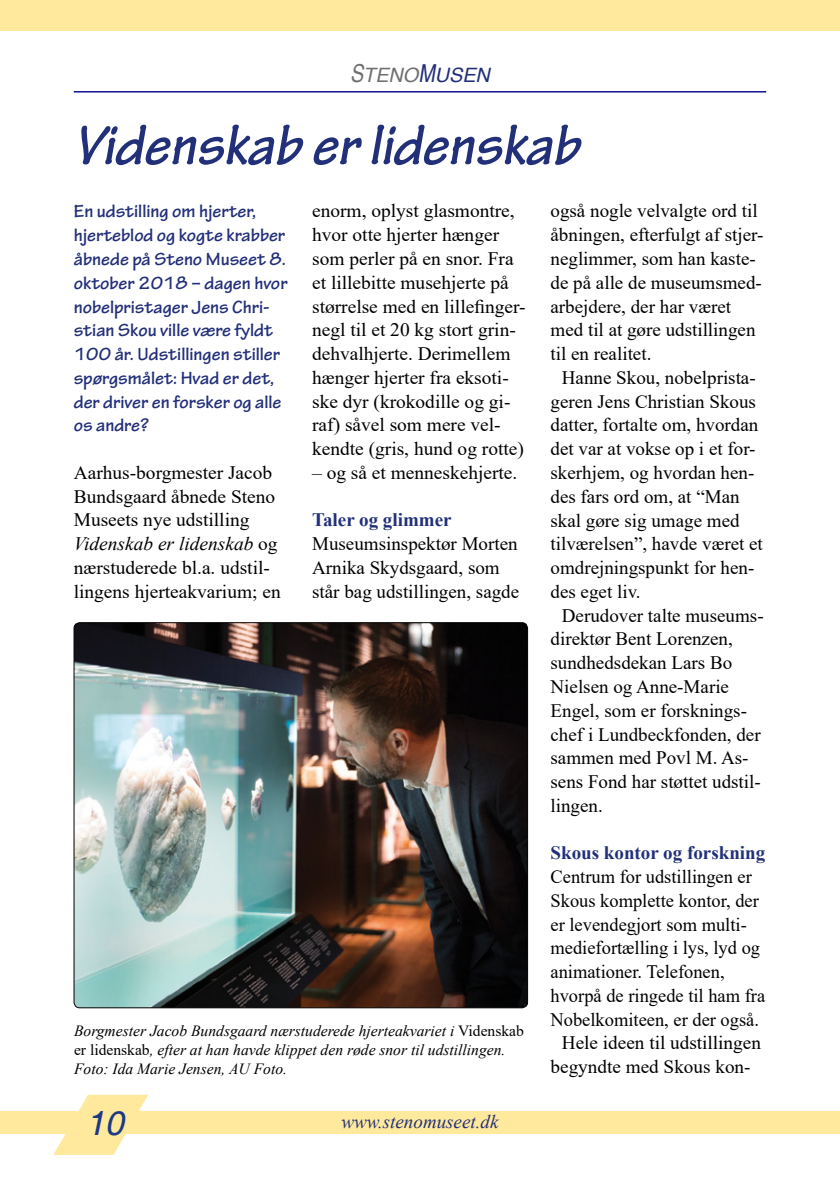
<style>
.page{position:relative;width:840px;height:1191px;background:#fff}
.page>*{position:absolute;margin:0;border:0;box-sizing:border-box;transform-origin:0 0}
.t1{font:italic 700 60px "Tekton Pro";color:#222f79}
.t2{font:italic 34px "Helvetica";color:#1c3886}
.t3{font:italic 19.8px "Helvetica";color:#72706f}
.t4{font:19px/23.8px "Times New Roman";color:#000}
.t5{font:700 19px/23.8px "Tekton Pro";color:#222f79}
.t6{font:700 19px "Times New Roman";color:#222f79}
.t7{font:italic 19px "Times New Roman";color:#222f79}
.t8{font:italic 15.6px/18.6px "Times New Roman";color:#000}
.s1{font-size:24.8px}
.s2{font-size:24.8px;color:#222f79}
.s3{color:#222f79}
.s4{font-style:italic}
.s5{font-style:normal}
</style>
<div class="page">
<hr style="left:74px;top:91px;width:691px;height:1px;background:#00008b">
<div style="left:0;top:1111px;width:839px;height:23px;background:#ffe99c"></div>
<div style="left:0;top:0;width:839px;height:30px;background:#ffe99c"></div>
<svg style="left:54px;top:1094px;width:94px;height:60px"></svg>
<svg style="left:839px;top:1111px;width:1px;height:23px"></svg>
<hr style="left:839px;top:0;width:1px;height:30px;background:#ffe99c">
<img style="left:74px;top:622px;width:453px;height:385px">
<p class="t3" style="left:350px;top:64px;width:141px"><span class="s1">S</span>TENO<span class="s2">M</span><span class="s3">USEN</span></p>
<h1 class="t1" style="left:74px;top:110px;width:506px">Videnskab er lidenskab</h1>
<p class="t5" style="left:74px;top:200px;width:215px">En udstilling om hjerter, hjerteblod og kogte krabber åbnede på Steno Museet 8. oktober 2018 – dagen hvor nobelpristager Jens Chri&shy;stian Skou ville være fyldt<br>100 år. Udstillingen stiller spørgsmålet: Hvad er det, der driver en forsker og alle os andre?</p>
<p class="t4" style="left:312px;top:198px;width:215px">enorm, oplyst glasmontre, hvor otte hjerter hænger som perler på en snor. Fra et lillebitte musehjerte på størrelse med en lillefinger&shy;negl til et 20 kg stort grin&shy;dehvalhjerte. Derimellem hænger hjerter fra eksoti&shy;ske dyr (krokodille og gi&shy;raf) såvel som mere vel&shy;kendte (gris, hund og rotte)</p>
<p class="t4" style="left:312px;top:460px;width:207px">– og så et menneskehjerte.</p>
<p class="t6" style="left:312px;top:506px;width:141px">Taler og glimmer</p>
<p class="t4" style="left:312px;top:531px;width:208px">Museumsinspektør Morten<br>Arnika Skydsgaard, som står bag udstillingen, sagde</p>
<p class="t4" style="left:550px;top:199px;width:208px">også nogle velvalgte ord til</p>
<p class="t4" style="left:550px;top:222px;width:214px">åbningen, efterfulgt af stjer-</p>
<p class="t4" style="left:550px;top:246px;width:207px">neglimmer, som han kaste-</p>
<p class="t4" style="left:550px;top:270px;width:211px">de på alle de museumsmed-</p>
<p class="t4" style="left:550px;top:294px;width:182px">arbejdere, der har været</p>
<p class="t4" style="left:550px;top:317px;width:206px">med til at gøre udstillingen</p>
<p class="t4" style="left:550px;top:341px;width:102px">til en realitet.</p>
<p class="t4" style="left:561px;top:365px;width:195px">Hanne Skou, nobelprista-</p>
<p class="t4" style="left:550px;top:389px;width:207px">geren Jens Christian Skous</p>
<p class="t4" style="left:550px;top:412px;width:209px">datter, fortalte om, hvordan</p>
<p class="t4" style="left:550px;top:436px;width:206px">det var at vokse op i et for-</p>
<p class="t4" style="left:550px;top:460px;width:205px">skerhjem, og hvordan hen-</p>
<p class="t4" style="left:550px;top:484px;width:190px">des fars ord om, at “Man</p>
<p class="t4" style="left:550px;top:508px;width:190px">skal gøre sig umage med</p>
<p class="t4" style="left:550px;top:531px;width:214px">tilværelsen”, havde været et</p>
<p class="t4" style="left:550px;top:555px;width:205px">omdrejningspunkt for hen-</p>
<p class="t4" style="left:550px;top:579px;width:92px">des eget liv.</p>
<p class="t4" style="left:561px;top:603px;width:203px">Derudover talte museums-</p>
<p class="t4" style="left:550px;top:626px;width:184px">direktør Bent Lorenzen,</p>
<p class="t4" style="left:550px;top:650px;width:183px">sundhedsdekan Lars Bo</p>
<p class="t4" style="left:550px;top:674px;width:180px">Nielsen og Anne-Marie</p>
<p class="t4" style="left:550px;top:698px;width:198px">Engel, som er forsknings-</p>
<p class="t4" style="left:550px;top:721px;width:211px">chef i Lundbeckfonden, der</p>
<p class="t4" style="left:550px;top:745px;width:198px">sammen med Povl M. As-</p>
<p class="t4" style="left:550px;top:769px;width:212px">sens Fond har støttet udstil-</p>
<p class="t4" style="left:550px;top:793px;width:54px">lingen.</p>
<p class="t6" style="left:550px;top:839px;width:216px">Skous kontor og forskning</p>
<p class="t4" style="left:550px;top:864px;width:203px">Centrum for udstillingen er</p>
<p class="t4" style="left:550px;top:888px;width:210px">Skous komplette kontor, der</p>
<p class="t4" style="left:550px;top:911px;width:198px">er levendegjort som multi-</p>
<p class="t4" style="left:550px;top:935px;width:211px">mediefortælling i lys, lyd og</p>
<p class="t4" style="left:550px;top:959px;width:175px">animationer. Telefonen,</p>
<p class="t4" style="left:550px;top:983px;width:216px">hvorpå de ringede til ham fra</p>
<p class="t4" style="left:550px;top:1006px;width:210px">Nobelkomiteen, er der også.</p>
<p class="t4" style="left:561px;top:1030px;width:200px">Hele ideen til udstillingen</p>
<p class="t4" style="left:550px;top:1054px;width:201px">begyndte med Skous kon-</p>
<p class="t4" style="left:74px;top:460px;width:208px">Aarhus-borgmester Jacob<br>Bundsgaard åbnede Steno<br>Museets nye udstilling<br><span class="s4">Videnskab er lidenskab</span> og nærstuderede bl.a. udstil&shy;lingens hjerteakvarium; en</p>
<p class="t8" style="left:74px;top:1021px;width:451px">Borgmester Jacob Bundsgaard nærstuderede hjerteakvariet i <span class="s5">Videnskab er lidenskab</span>, efter at han havde klippet den røde snor til udstillingen.<br>Foto: Ida Marie Jensen, AU Foto.</p>
<h2 class="t2" style="left:86px;top:1103px;width:39px">10</h2>
<p class="t7" style="left:341px;top:1108px;width:158px">www.stenomuseet.dk</p>
</div>
